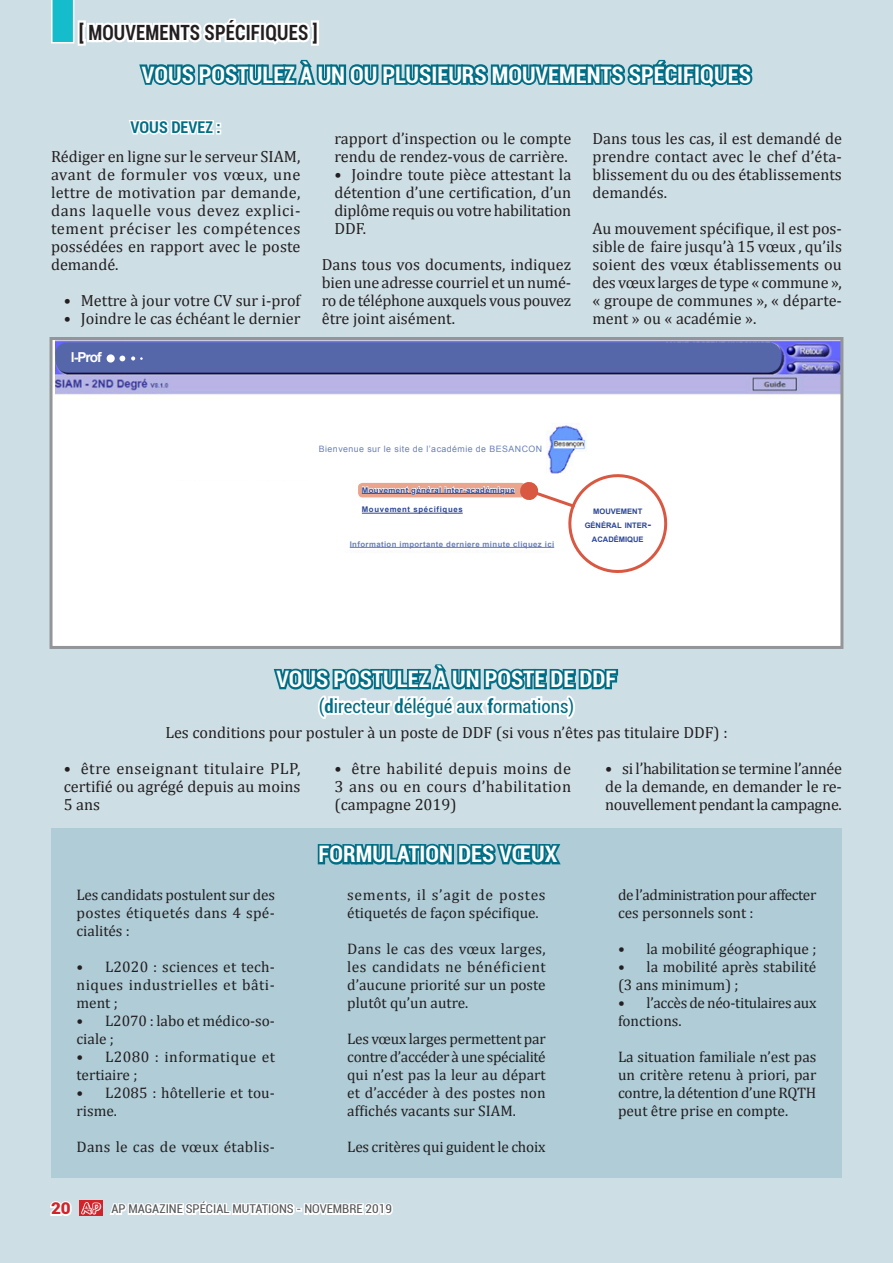
<style>
.page{position:relative;width:893px;height:1263px;background:#cddee5}
.page>*{position:absolute;margin:0;border:0;box-sizing:border-box;transform-origin:0 0}
.t1{font:700 condensed 22.65px "Roboto";color:#fff}
.t2{font:700 condensed 21px "Roboto";letter-spacing:.01em;color:#231f20;scale:.9 1}
.t3{font:condensed 18.9px "Roboto";color:#006e85}
.t4{font:16.2px/18px "Cambria";color:#231f20;text-align:justify}
.t5{font:700 condensed 16.2px "Roboto";color:#006e85}
.t6{font:900 16.2px "Roboto";color:#d1232a;scale:1.06 1}
.t7{font:15.3px/18px "Cambria";color:#231f20;text-align:justify}
.t8{font:15.3px/18px "Cambria";letter-spacing:-.025em;color:#231f20}
.t9{font:15.3px/18px "Cambria";letter-spacing:-.02em;color:#231f20}
.t10{font:15.3px/18px "Cambria";letter-spacing:.03em;color:#231f20}
.t11{font:15.3px "Cambria";letter-spacing:.02em;color:#231f20}
.t12{font:700 13.65px "Arial";color:#fff}
.t13{font:condensed 12.15px "Roboto";color:#57585a;scale:1.06 1}
.t14{font:8.85px "Arial";letter-spacing:.05em;color:#6980ba}
.t15{font:700 7.8px "Arial";letter-spacing:.05em;color:#6980ba}
.t16{font:700 7.8px "Arial";letter-spacing:.05em;color:#2b4695}
.t17{font:700 7.8px "Arial";letter-spacing:.08em;color:#2b4695}
.t18{font:700 7.5px/14.4px "Arial";color:#2a4697;text-align:center}
.s1{font-size:10.8px}
.s2{font-weight:700}
</style>
<div class="page">
<svg style="left:50px;top:1201px;width:22px;height:15px"></svg>
<svg style="left:109px;top:1201px;width:284px;height:14px"></svg>
<svg style="left:80px;top:1201px;width:23px;height:15px"></svg>
<svg style="left:81px;top:1202px;width:20px;height:12px"></svg>
<div style="left:51px;top:829px;width:791px;height:349px;background:#afccd7"></div>
<svg style="left:51px;top:0;width:702px;height:135px"></svg>
<svg style="left:273px;top:664px;width:346px;height:55px"></svg>
<img style="left:55px;top:341px;width:784px;height:304px">
<div style="left:50px;top:337px;width:793px;height:312px;border:3px solid #939598"></div>
<svg style="left:316px;top:828px;width:248px;height:37px"></svg>
<div style="left:94px;top:481px;width:474px;height:68px;background:#fff"></div>
<div style="left:71px;top:411px;width:475px;height:68px;background:#fff"></div>
<div style="left:358px;top:483px;width:168px;height:14px;background:#eaa58e;border-radius:4px"></div>
<hr style="left:350px;top:547px;width:204px;height:1px;background:#6980ba">
<svg style="left:362px;top:470px;width:310px;height:107px"></svg>
<div style="left:55px;top:342px;width:726px;height:30px;background:#5566a9;border-radius:13px"></div>
<div style="left:107px;top:354px;width:8px;height:9px;background:#fff;border-radius:50%"></div>
<svg style="left:119px;top:356px;width:6px;height:5px"></svg>
<svg style="left:131px;top:356px;width:12px;height:4px"></svg>
<p class="t2" style="left:79px;top:18px;width:267px">[ MOUVEMENTS SPÉCIFIQUES ]</p>
<p class="t1" style="left:142px;top:59px;width:611px">VOUS POSTULEZ À UN OU PLUSIEURS MOUVEMENTS SPÉCIFIQUES</p>
<p class="t5" style="left:131px;top:116px;width:92px">VOUS DEVEZ :</p>
<p class="t4" style="left:51px;top:147px;width:251px">Rédiger en ligne sur le serveur SIAM, avant de formuler vos vœux, une lettre de motivation par demande, dans laquelle vous devez explici&shy;tement préciser les compétences possédées en rapport avec le poste demandé.</p>
<p class="t4" style="left:64px;top:291px;width:238px">• Mettre à jour votre CV sur i-prof</p>
<p class="t4" style="left:64px;top:309px;width:238px">• Joindre le cas échéant le dernier</p>
<p class="t12" style="left:71px;top:348px;width:32px">l-Prof</p>
<p class="t4" style="left:334px;top:129px;width:238px">rapport d’inspection ou le compte rendu de rendez-vous de carrière.</p>
<p class="t4" style="left:334px;top:165px;width:238px">• Joindre toute pièce attestant la détention d’une certification, d’un diplôme requis ou votre habilitation DDF.</p>
<p class="t4" style="left:322px;top:255px;width:251px">Dans tous vos documents, indiquez bien une adresse courriel et un numé&shy;ro de téléphone auxquels vous pouvez être joint aisément.</p>
<p class="t4" style="left:592px;top:129px;width:251px">Dans tous les cas, il est demandé de prendre contact avec le chef d’éta&shy;blissement du ou des établissements demandés.</p>
<p class="t4" style="left:592px;top:219px;width:251px">Au mouvement spécifique, il est pos&shy;sible de faire jusqu’à 15 vœux , qu’ils soient des vœux établissements ou des vœux larges de type « commune », « groupe de communes », « départe&shy;ment » ou « académie ».</p>
<p class="t14" style="left:319px;top:443px;width:225px">Bienvenue sur le site de l’académie de BESANCON</p>
<p class="t16" style="left:362px;top:485px;width:154px">Mouvement général inter-académique</p>
<p class="t17" style="left:362px;top:504px;width:102px">Mouvement spécifiques</p>
<p class="t18" style="left:585px;top:504px;width:68px">MOUVEMENT<br>GÉNÉRAL INTER<span class="s1">-<br></span>ACADÉMIQUE</p>
<p class="t15" style="left:350px;top:539px;width:206px">Information importante derniere minute cliquez ici</p>
<p class="t1" style="left:276px;top:663px;width:342px">VOUS POSTULEZ À UN POSTE DE DDF</p>
<p class="t3" style="left:319px;top:693px;width:257px">(<span class="s2">d</span>irecteur <span class="s2">d</span>élégué aux <span class="s2">f</span>ormations)</p>
<p class="t4" style="left:165px;top:723px;width:564px">Les conditions pour postuler à un poste de DDF (si vous n’êtes pas titulaire DDF) :</p>
<p class="t4" style="left:64px;top:759px;width:238px">• être enseignant titulaire PLP, certifié ou agrégé depuis au moins 5 ans</p>
<p class="t7" style="left:77px;top:886px;width:200px">Les candidats postulent sur des postes étiquetés dans 4 spé&shy;cialités :</p>
<p class="t7" style="left:77px;top:958px;width:200px">• L2020 : sciences et tech&shy;niques industrielles et bâti&shy;ment ;</p>
<p class="t7" style="left:77px;top:1012px;width:200px">• L2070 : labo et médico-so&shy;ciale ;</p>
<p class="t10" style="left:77px;top:1048px;width:200px">• L2080 : informatique et tertiaire ;</p>
<p class="t7" style="left:77px;top:1084px;width:200px">• L2085 : hôtellerie et tou&shy;risme.</p>
<p class="t11" style="left:77px;top:1138px;width:200px">Dans le cas de vœux établis-</p>
<p class="t4" style="left:334px;top:759px;width:238px">• être habilité depuis moins de 3 ans ou en cours d’habilitation (campagne 2019)</p>
<p class="t1" style="left:319px;top:838px;width:240px">FORMULATION DES VŒUX</p>
<p class="t7" style="left:347px;top:886px;width:200px">sements, il s’agit de postes étiquetés de façon spécifique.</p>
<p class="t7" style="left:347px;top:940px;width:200px">Dans le cas des vœux larges, les candidats ne bénéficient d’aucune priorité sur un poste plutôt qu’un autre.</p>
<p class="t7" style="left:347px;top:1030px;width:200px">Les vœux larges permettent par contre d’accéder à une spécialité qui n’est pas la leur au départ et d’accéder à des postes non affichés vacants sur SIAM.</p>
<p class="t7" style="left:347px;top:1138px;width:200px">Les critères qui guident le choix</p>
<p class="t6" style="left:51px;top:1197px;width:20px">20</p>
<p class="t13" style="left:111px;top:1201px;width:266px">AP MAGAZINE SPÉCIAL MUTATIONS - NOVEMBRE 2019</p>
<p class="t4" style="left:605px;top:759px;width:238px">• si l’habilitation se termine l’année de la demande, en demander le re&shy;nouvellement pendant la campagne.</p>
<p class="t8" style="left:618px;top:886px;width:200px">de l’administration pour affecter ces personnels sont :</p>
<p class="t7" style="left:618px;top:940px;width:200px">• la mobilité géographique ;</p>
<p class="t7" style="left:618px;top:958px;width:200px">• la mobilité après stabilité (3 ans minimum) ;</p>
<p class="t9" style="left:618px;top:994px;width:200px">• l’accès de néo-titulaires aux fonctions.</p>
<p class="t7" style="left:618px;top:1048px;width:200px">La situation familiale n’est pas un critère retenu à priori, par contre, la détention d’une RQTH peut être prise en compte.</p>
</div>
